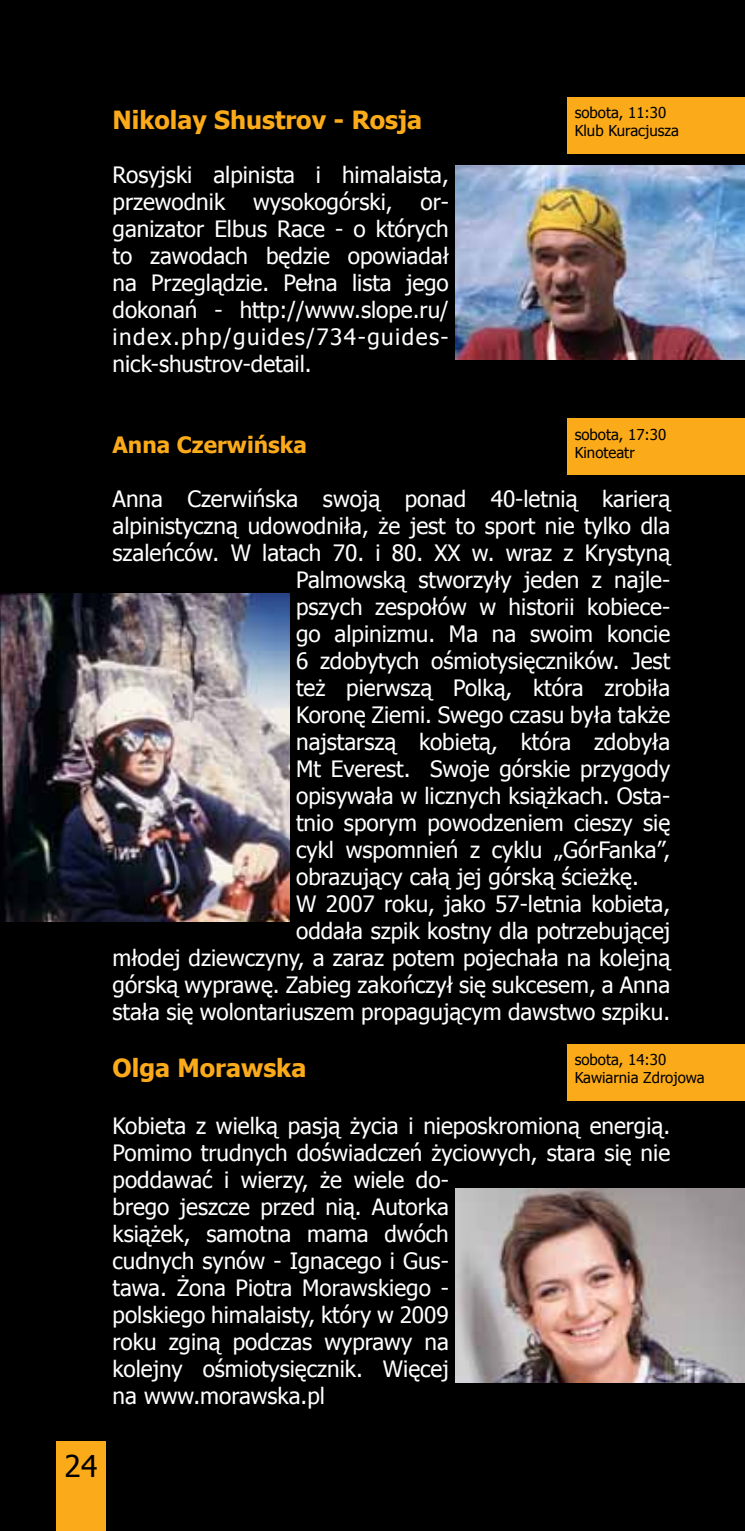
<style>
.page{position:relative;width:745px;height:1531px;background:#fff}
.page>*{position:absolute;margin:0;border:0;box-sizing:border-box;transform-origin:0 0}
.t1{font:30px "Tahoma";color:#000}
.t2{font:700 25px "Tahoma";color:#fbaa19}
.t3{font:22.5px/27px "Tahoma";color:#fff;text-align:justify}
.t4{font:700 22.5px "Tahoma";color:#fbaa19}
.t5{font:15px/18px "Tahoma";color:#000}
</style>
<div class="page">
<div style="left:0;top:0;width:744px;height:1531px;background:#000"></div>
<div style="left:56px;top:1441px;width:50px;height:90px;background:#fbaa19"></div>
<img style="left:455px;top:165px;width:289px;height:194px">
<div style="left:567px;top:97px;width:177px;height:57px;background:#fbaa19"></div>
<div style="left:567px;top:418px;width:177px;height:57px;background:#fbaa19"></div>
<img style="left:0;top:593px;width:289px;height:328px">
<div style="left:567px;top:1044px;width:177px;height:56px;background:#fbaa19"></div>
<img style="left:455px;top:1188px;width:289px;height:194px">
<p class="t2" style="left:112px;top:102px;width:311px">Nikolay Shustrov - Rosja</p>
<p class="t3" style="left:112px;top:160px;width:337px">Rosyjski alpinista i himalaista, przewodnik wysokogórski, or&shy;ganizator Elbus Race - o których to zawodach będzie opowiadał na Przeglądzie. Pełna lista jego dokonań - http://www.slope.ru/ index.php/guides/734-guides&shy;nick-shustrov-detail.</p>
<p class="t5" style="left:574px;top:103px;width:106px">sobota, 11:30<br>Klub Kuracjusza</p>
<p class="t5" style="left:574px;top:424px;width:93px">sobota, 17:30<br>Kinoteatr</p>
<p class="t4" style="left:112px;top:429px;width:196px">Anna Czerwińska</p>
<p class="t3" style="left:112px;top:484px;width:558px">Anna Czerwińska swoją ponad 40-letnią karierą</p>
<p class="t3" style="left:112px;top:511px;width:559px">alpinistyczną udowodniła, że jest to sport nie tylko dla</p>
<p class="t3" style="left:112px;top:538px;width:559px">szaleńców. W latach 70. i 80. XX w. wraz z Krystyną</p>
<p class="t3" style="left:296px;top:565px;width:375px">Palmowską stworzyły jeden z najle-</p>
<p class="t3" style="left:296px;top:592px;width:375px">pszych zespołów w historii kobiece-</p>
<p class="t3" style="left:296px;top:619px;width:375px">go alpinizmu. Ma na swoim koncie</p>
<p class="t3" style="left:296px;top:646px;width:375px">6 zdobytych ośmiotysięczników. Jest</p>
<p class="t3" style="left:296px;top:673px;width:375px">też pierwszą Polką, która zrobiła</p>
<p class="t3" style="left:296px;top:700px;width:375px">Koronę Ziemi. Swego czasu była także</p>
<p class="t3" style="left:296px;top:727px;width:375px">najstarszą kobietą, która zdobyła</p>
<p class="t3" style="left:296px;top:754px;width:375px">Mt Everest. Swoje górskie przygody</p>
<p class="t3" style="left:296px;top:781px;width:375px">opisywała w licznych książkach. Osta-</p>
<p class="t3" style="left:296px;top:808px;width:375px">tnio sporym powodzeniem cieszy się</p>
<p class="t3" style="left:296px;top:835px;width:375px">cykl wspomnień z cyklu „GórFanka”,</p>
<p class="t3" style="left:296px;top:862px;width:344px">obrazujący całą jej górską ścieżkę.</p>
<p class="t3" style="left:296px;top:889px;width:375px">W 2007 roku, jako 57-letnia kobieta,</p>
<p class="t3" style="left:296px;top:916px;width:375px">oddała szpik kostny dla potrzebującej</p>
<p class="t3" style="left:112px;top:943px;width:558px">młodej dziewczyny, a zaraz potem pojechała na kolejną</p>
<p class="t3" style="left:112px;top:970px;width:559px">górską wyprawę. Zabieg zakończył się sukcesem, a Anna</p>
<p class="t3" style="left:112px;top:997px;width:558px">stała się wolontariuszem propagującym dawstwo szpiku.</p>
<p class="t2" style="left:112px;top:1050px;width:195px">Olga Morawska</p>
<p class="t3" style="left:112px;top:1111px;width:559px;text-align:left">Kobieta z wielką pasją życia i nieposkromioną energią.<br>Pomimo trudnych doświadczeń życiowych, stara się nie poddawać i wierzy, że wiele do-<br>brego jeszcze przed nią. Autorka<br>książek, samotna mama dwóch<br>cudnych synów - Ignacego i Gus-<br>tawa. Żona Piotra Morawskiego -<br>polskiego himalaisty, który w 2009<br>roku zginą podczas wyprawy na<br>kolejny ośmiotysięcznik. Więcej<br>na www.morawska.pl</p>
<p class="t5" style="left:574px;top:1050px;width:131px">sobota, 14:30<br>Kawiarnia Zdrojowa</p>
<h1 class="t1" style="left:65px;top:1445px;width:34px">24</h1>
</div>
